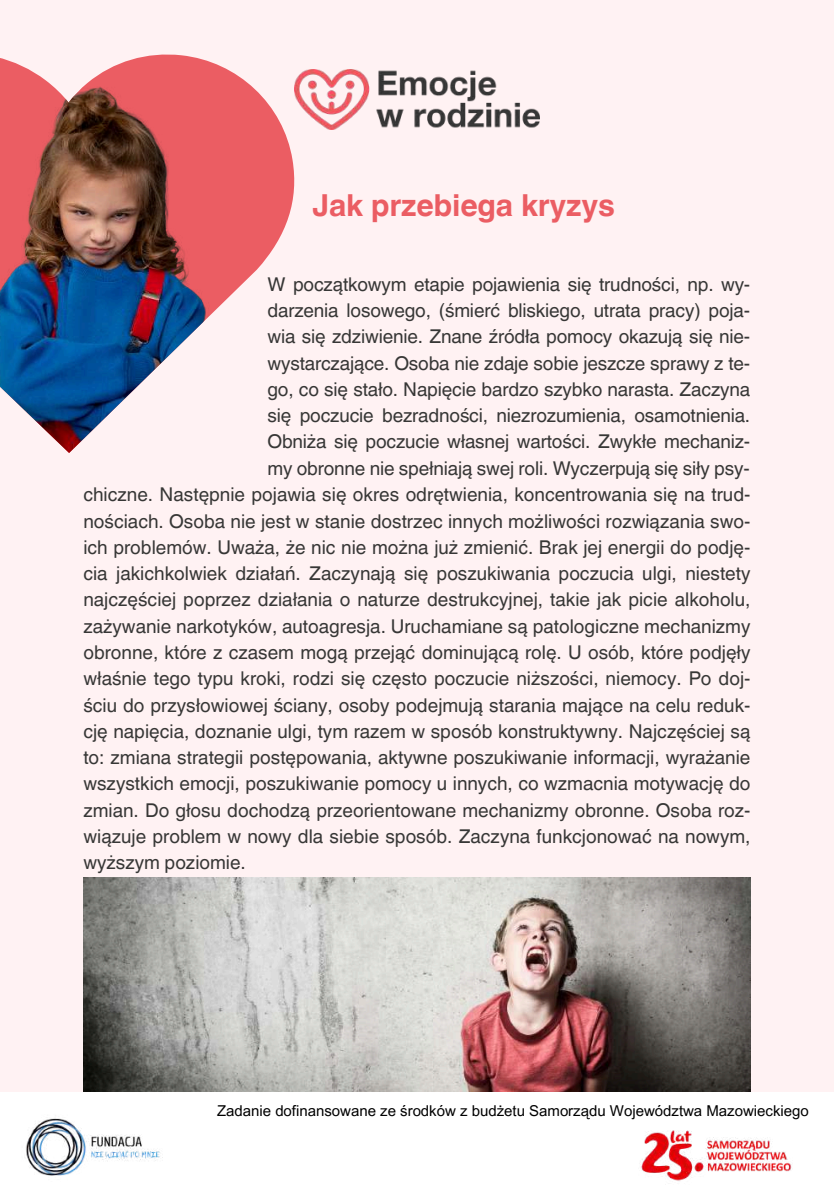
<style>
.page{position:relative;width:834px;height:1191px;background:#fff}
.page>*{position:absolute;margin:0;border:0;box-sizing:border-box;transform-origin:0 0}
.t1{font:700 30.28px "Helvetica World";letter-spacing:-.005em;color:#eb5d63}
.t2{font:19.07px/26.2px "Helvetica World";letter-spacing:-.005em;color:#373736;text-align:justify}
.t3{font:15.05px "Arial MT Pro";color:#000}
</style>
<div class="page">
<div style="left:0;top:0;width:833px;height:1190px;background:#fff2f3"></div>
<img style="left:295px;top:69px;width:244px;height:61px">
<img style="left:0;top:54px;width:295px;height:399px">
<img style="left:83px;top:877px;width:667px;height:215px">
<div style="left:0;top:1092px;width:833px;height:98px;background:#fff"></div>
<img style="left:26px;top:1118px;width:137px;height:58px">
<img style="left:641px;top:1130px;width:151px;height:51px">
<h1 class="t1" style="left:312px;top:181px;width:304px">Jak przebiega kryzys</h1>
<p class="t2" style="left:267px;top:271px;width:484px">W początkowym etapie pojawienia się trudności, np. wy&shy;darzenia losowego, (śmierć bliskiego, utrata pracy) poja&shy;wia się zdziwienie. Znane źródła pomocy okazują się nie&shy;wystarczające. Osoba nie zdaje sobie jeszcze sprawy z te&shy;go, co się stało. Napięcie bardzo szybko narasta. Zaczyna się poczucie bezradności, niezrozumienia, osamotnienia.<br>Obniża się poczucie własnej wartości. Zwykłe mechaniz&shy;my obronne nie spełniają swej roli. Wyczerpują się siły psy-</p>
<p class="t2" style="left:83px;top:481px;width:668px">chiczne. Następnie pojawia się okres odrętwienia, koncentrowania się na trud&shy;nościach. Osoba nie jest w stanie dostrzec innych możliwości rozwiązania swo&shy;ich problemów. Uważa, że nic nie można już zmienić. Brak jej energii do podję&shy;cia jakichkolwiek działań. Zaczynają się poszukiwania poczucia ulgi, niestety najczęściej poprzez działania o naturze destrukcyjnej, takie jak picie alkoholu, zażywanie narkotyków, autoagresja. Uruchamiane są patologiczne mechanizmy obronne, które z czasem mogą przejąć dominującą rolę. U osób, które podjęły właśnie tego typu kroki, rodzi się często poczucie niższości, niemocy. Po doj&shy;ściu do przysłowiowej ściany, osoby podejmują starania mające na celu reduk&shy;cję napięcia, doznanie ulgi, tym razem w sposób konstruktywny. Najczęściej są to: zmiana strategii postępowania, aktywne poszukiwanie informacji, wyrażanie wszystkich emocji, poszukiwanie pomocy u innych, co wzmacnia motywację do zmian. Do głosu dochodzą przeorientowane mechanizmy obronne. Osoba roz&shy;wiązuje problem w nowy dla siebie sposób. Zaczyna funkcjonować na nowym, wyższym poziomie.</p>
<p class="t3" style="left:217px;top:1105px;width:593px">Zadanie dofinansowane ze środków z budżetu Samorządu Województwa Mazowieckiego</p>
</div>
